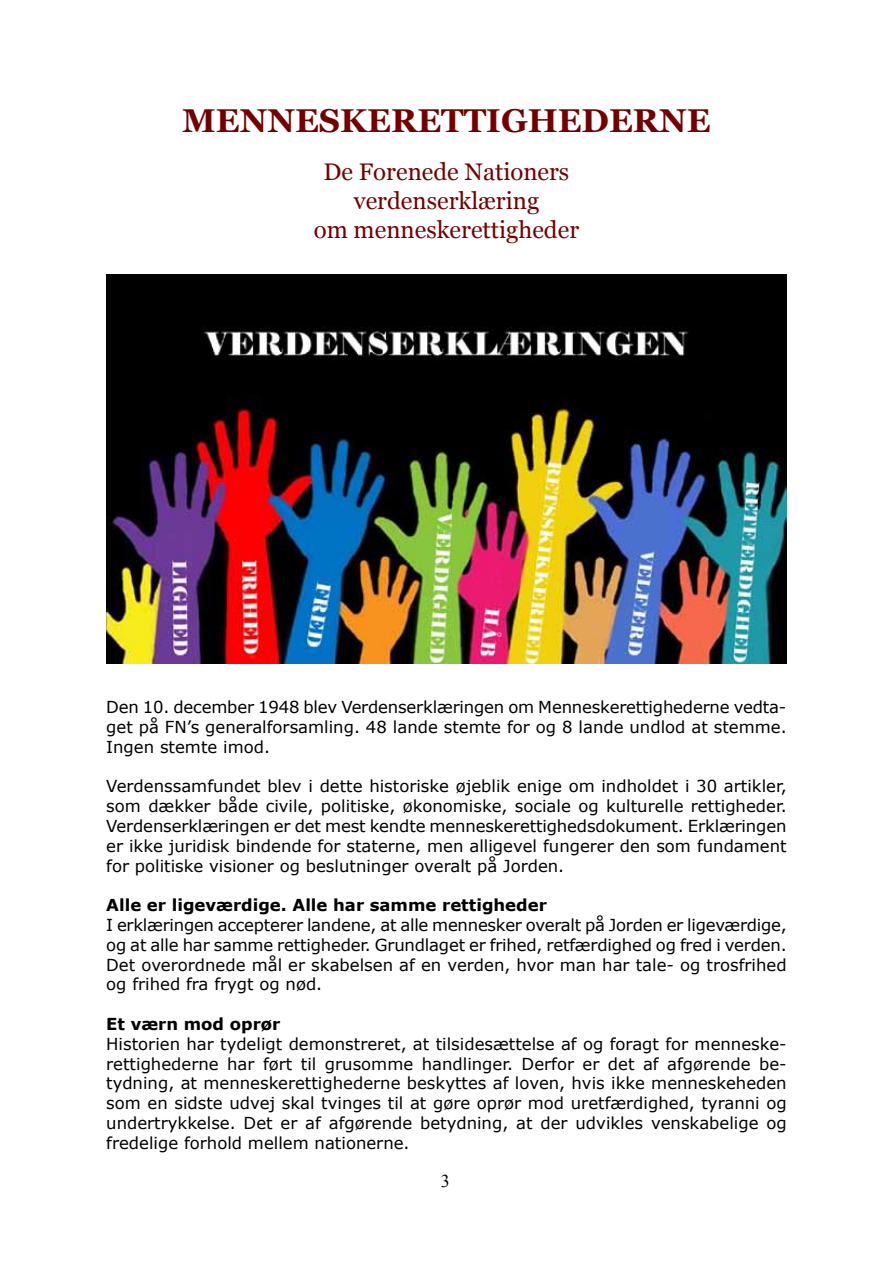
<style>
.page{position:relative;width:893px;height:1263px;background:#fff}
.page>*{position:absolute;margin:0;border:0;box-sizing:border-box;transform-origin:0 0}
.t1{font:700 33px "Georgia";color:#730000}
.t2{font:24px/28.8px "Georgia";color:#730000;text-align:center}
.t3{font:18px "Times New Roman";color:#000}
.t4{font:16.5px/19.8px "Verdana";color:#000;text-align:justify}
.t5{font:700 16.5px "Verdana";color:#000}
</style>
<div class="page">
<img style="left:106px;top:275px;width:681px;height:388px">
<h1 class="t1" style="left:182px;top:99px;width:530px">MENNESKERETTIGHEDERNE</h1>
<h2 class="t2" style="left:314px;top:158px;width:267px">De Forenede Nationers verdenserklæring<br>om menneskerettigheder</h2>
<p class="t4" style="left:106px;top:697px;width:682px">Den 10. december 1948 blev Verdenserklæringen om Menneskerettighederne vedta&shy;get på FN’s generalforsamling. 48 lande stemte for og 8 lande undlod at stemme.<br>Ingen stemte imod.</p>
<p class="t4" style="left:106px;top:776px;width:682px">Verdenssamfundet blev i dette historiske øjeblik enige om indholdet i 30 artikler, som dækker både civile, politiske, økonomiske, sociale og kulturelle rettigheder.<br>Verdenserklæringen er det mest kendte menneskerettighedsdokument. Erklæringen er ikke juridisk bindende for staterne, men alligevel fungerer den som fundament for politiske visioner og beslutninger overalt på Jorden.</p>
<p class="t5" style="left:106px;top:893px;width:442px">Alle er ligeværdige. Alle har samme rettigheder</p>
<p class="t4" style="left:106px;top:915px;width:682px">I erklæringen accepterer landene, at alle mennesker overalt på Jorden er ligeværdige, og at alle har samme rettigheder. Grundlaget er frihed, retfærdighed og fred i verden.<br>Det overordnede mål er skabelsen af en verden, hvor man har tale- og trosfrihed og frihed fra frygt og nød.</p>
<p class="t5" style="left:106px;top:1012px;width:176px">Et værn mod oprør</p>
<p class="t4" style="left:106px;top:1034px;width:682px">Historien har tydeligt demonstreret, at tilsidesættelse af og foragt for menneske&shy;rettighederne har ført til grusomme handlinger. Derfor er det af afgørende be&shy;tydning, at menneskerettighederne beskyttes af loven, hvis ikke menneskeheden som en sidste udvej skal tvinges til at gøre oprør mod uretfærdighed, tyranni og undertrykkelse. Det er af afgørende betydning, at der udvikles venskabelige og fredelige forhold mellem nationerne.</p>
<p class="t3" style="left:441px;top:1169px;width:10px">3</p>
</div>
